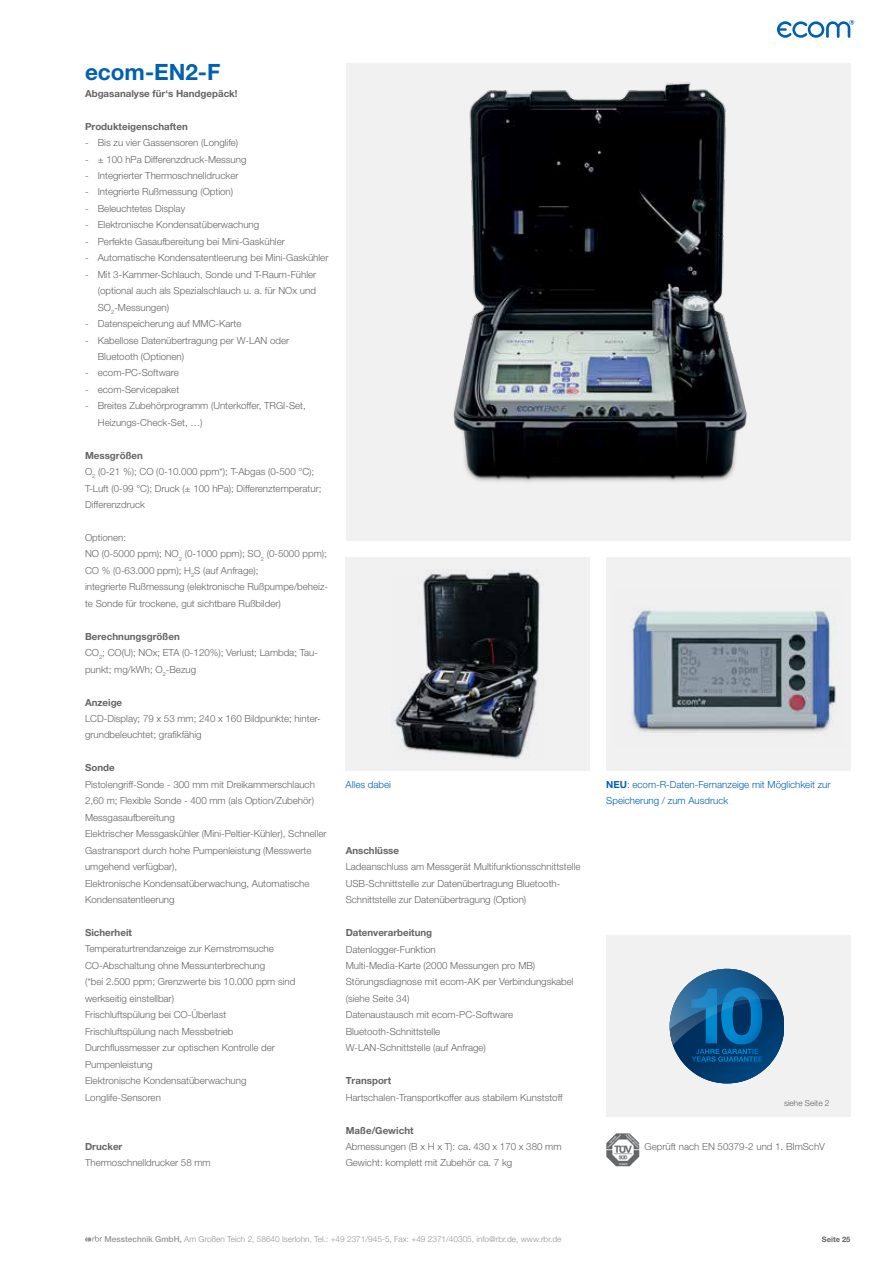
<style>
.page{position:relative;width:893px;height:1263px;background:#fff}
.page>*{position:absolute;margin:0;border:0;box-sizing:border-box;transform-origin:0 0}
.t1{font:700 22.5px "Helvetica Neue LT Pro";color:#0061af}
.t2{font:300 9.75px/16.5px "Helvetica Neue LT Pro";color:#636466}
.t3{font:700 9.75px "Helvetica Neue LT Pro";color:#636466}
.t4{font:300 9.75px/16.5px "Helvetica Neue LT Pro";color:#0061af}
.t5{font:300 8.25px "Helvetica Neue LT Pro";color:#939598}
.t6{font:300 8.25px "Helvetica Neue LT Pro";color:#636466}
.t7{font:700 7.5px "Helvetica Neue LT Pro";color:#636466}
.s1{font-weight:700}
.s2{font-weight:500}
</style>
<div class="page">
<div style="left:346px;top:64px;width:504px;height:477px;background:#f1f1f2"></div>
<div style="left:346px;top:557px;width:244px;height:214px;background:#f1f1f2"></div>
<div style="left:606px;top:557px;width:244px;height:214px;background:#f1f1f2"></div>
<img style="left:629px;top:607px;width:208px;height:126px">
<img style="left:346px;top:63px;width:504px;height:419px">
<img style="left:394px;top:570px;width:146px;height:189px">
<img style="left:606px;top:1133px;width:33px;height:33px">
<div style="left:606px;top:936px;width:244px;height:181px;background:#f1f1f2"></div>
<svg style="left:670px;top:969px;width:114px;height:114px"></svg>
<svg style="left:85px;top:1235px;width:17px;height:7px"></svg>
<svg style="left:777px;top:20px;width:77px;height:18px"></svg>
<h1 class="t1" style="left:85px;top:58px;width:137px">ecom-EN2-F</h1>
<p class="t3" style="left:85px;top:87px;width:154px">Abgasanalyse für‘s Handgepäck!</p>
<p class="t3" style="left:85px;top:120px;width:104px">Produkteigenschaften</p>
<p class="t2" style="left:85px;top:134px;width:155px">- Bis zu vier Gassensoren (Longlife)</p>
<p class="t2" style="left:85px;top:151px;width:163px">- ± 100 hPa Differenzdruck-Messung</p>
<p class="t2" style="left:85px;top:167px;width:155px">- Integrierter Thermoschnelldrucker</p>
<p class="t2" style="left:85px;top:183px;width:150px">- Integrierte Rußmessung (Option)</p>
<p class="t2" style="left:85px;top:200px;width:102px">- Beleuchtetes Display</p>
<p class="t2" style="left:85px;top:216px;width:176px">- Elektronische Kondensatüberwachung</p>
<p class="t2" style="left:85px;top:233px;width:201px">- Perfekte Gasaufbereitung bei Mini-Gaskühler</p>
<p class="t2" style="left:85px;top:249px;width:245px">- Automatische Kondensatentleerung bei Mini-Gaskühler</p>
<p class="t2" style="left:98px;top:266px;width:220px;text-align:justify;text-indent:-13px">- Mit 3-Kammer-Schlauch, Sonde und T-Raum-Fühler (optional auch als Spezialschlauch u. a. für NOx und SO<sub>2</sub>-Messungen)</p>
<p class="t2" style="left:85px;top:315px;width:158px">- Datenspeicherung auf MMC-Karte</p>
<p class="t2" style="left:98px;top:332px;width:193px;text-indent:-13px">- Kabellose Datenübertragung per W-LAN oder<br>Bluetooth (Optionen)</p>
<p class="t2" style="left:85px;top:364px;width:95px">- ecom-PC-Software</p>
<p class="t2" style="left:85px;top:381px;width:96px">- ecom-Servicepaket</p>
<p class="t2" style="left:98px;top:397px;width:210px;text-indent:-13px">- Breites Zubehörprogramm (Unterkoffer, TRGI-Set,<br>Heizungs-Check-Set, …)</p>
<p class="t2" style="left:85px;top:447px;width:238px"><span class="s1">Messgrößen<br></span>O<sub>2</sub> (0-21 %); CO (0-10.000 ppm*); T-Abgas (0-500 °C); T-Luft (0-99 °C); Druck (± 100 hPa); Differenztemperatur; Differenzdruck</p>
<p class="t2" style="left:85px;top:529px;width:245px">Optionen:<br>NO (0-5000 ppm); NO<sub>2</sub> (0-1000 ppm); SO<sub>2</sub> (0-5000 ppm); CO % (0-63.000 ppm); H<sub>2</sub>S (auf Anfrage);<br>integrierte Rußmessung (elektronische Rußpumpe/beheiz&shy;te Sonde für trockene, gut sichtbare Rußbilder)</p>
<p class="t2" style="left:85px;top:628px;width:234px"><span class="s1">Berechnungsgrößen<br></span>CO<sub>2</sub>; CO(U); NOx; ETA (0-120%); Verlust; Lambda; Tau&shy;punkt; mg/kWh; O<sub>2</sub>-Bezug</p>
<p class="t3" style="left:85px;top:696px;width:39px">Anzeige</p>
<p class="t2" style="left:85px;top:710px;width:237px">LCD-Display; 79 x 53 mm; 240 x 160 Bildpunkte; hinter&shy;grundbeleuchtet; grafikfähig</p>
<p class="t3" style="left:85px;top:762px;width:31px">Sonde</p>
<p class="t2" style="left:85px;top:776px;width:243px">Pistolengriff-Sonde - 300 mm mit Dreikammerschlauch 2,60 m; Flexible Sonde - 400 mm (als Option/Zubehör)<br>Messgasaufbereitung<br>Elektrischer Messgaskühler (Mini-Peltier-Kühler), Schneller Gastransport durch hohe Pumpenleistung (Messwerte umgehend verfügbar),<br>Elektronische Kondensatüberwachung, Automatische Kondensatentleerung</p>
<p class="t3" style="left:85px;top:926px;width:48px">Sicherheit</p>
<p class="t2" style="left:85px;top:940px;width:212px">Temperaturtrendanzeige zur Kernstromsuche CO-Abschaltung ohne Messunterbrechung<br>(*bei 2.500 ppm; Grenzwerte bis 10.000 ppm sind werkseitig einstellbar)<br>Frischluftspülung bei CO-Überlast Frischluftspülung nach Messbetrieb Durchflussmesser zur optischen Kontrolle der Pumpenleistung<br>Elektronische Kondensatüberwachung Longlife-Sensoren</p>
<p class="t3" style="left:85px;top:1140px;width:39px">Drucker</p>
<p class="t2" style="left:85px;top:1154px;width:127px">Thermoschnelldrucker 58 mm</p>
<p class="t4" style="left:346px;top:776px;width:47px">Alles dabei</p>
<p class="t4" style="left:606px;top:776px;width:226px"><span class="s1">NEU</span>: ecom-R-Daten-Fernanzeige mit Möglichkeit zur<br>Speicherung / zum Ausdruck</p>
<p class="t3" style="left:346px;top:844px;width:55px">Anschlüsse</p>
<p class="t2" style="left:346px;top:858px;width:236px">Ladeanschluss am Messgerät Multifunktionsschnittstelle<br>USB-Schnittstelle zur Datenübertragung Bluetooth-<br>Schnittstelle zur Datenübertragung (Option)</p>
<p class="t3" style="left:346px;top:926px;width:88px">Datenverarbeitung</p>
<p class="t2" style="left:346px;top:940px;width:230px">Datenlogger-Funktion<br>Multi-Media-Karte (2000 Messungen pro MB)<br>Störungsdiagnose mit ecom-AK per Verbindungskabel (siehe Seite 34)<br>Datenaustausch mit ecom-PC-Software Bluetooth-Schnittstelle<br>W-LAN-Schnittstelle (auf Anfrage)</p>
<p class="t3" style="left:346px;top:1075px;width:47px">Transport</p>
<p class="t2" style="left:346px;top:1089px;width:218px">Hartschalen-Transportkoffer aus stabilem Kunststoff</p>
<p class="t3" style="left:346px;top:1124px;width:69px">Maße/Gewicht</p>
<p class="t2" style="left:346px;top:1138px;width:217px">Abmessungen (B x H x T): ca. 430 x 170 x 380 mm<br>Gewicht: komplett mit Zubehör ca. 7 kg</p>
<p class="t2" style="left:645px;top:1138px;width:182px">Geprüft nach EN 50379-2 und 1. BImSchV</p>
<p class="t6" style="left:784px;top:1098px;width:47px">siehe Seite 2</p>
<p class="t5" style="left:105px;top:1234px;width:458px"><span class="s2">Messtechnik GmbH,</span> Am Großen Teich 2, 58640 Iserlohn, Tel.: +49 2371/945-5, Fax: +49 2371/40305, info@rbr.de, www.rbr.de</p>
<p class="t7" style="left:822px;top:1234px;width:30px">Seite 25</p>
</div>
